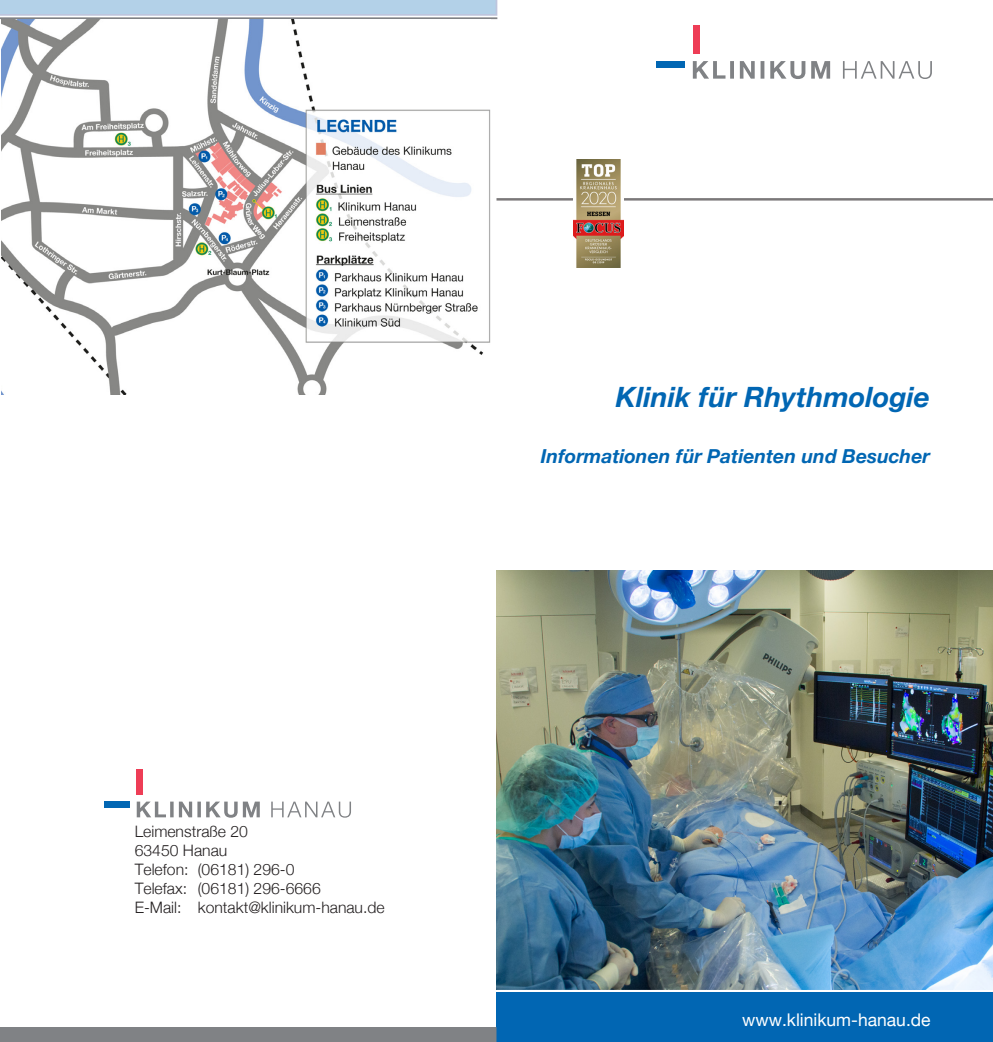
<style>
.page{position:relative;width:993px;height:1042px;background:#fff}
.page>*{position:absolute;margin:0;border:0;box-sizing:border-box;transform-origin:0 0}
.t1{font:italic 700 28px "Helvetica Neue";color:#0166b3}
.t2{font:italic 700 19.25px "Helvetica Neue";color:#0166b3}
.t3{font:17.5px "Helvetica Neue";color:#fff}
.t4{font:300 15.75px "Helvetica Neue";color:#231f20}
</style>
<div class="page">
<svg style="left:692px;top:61px;width:239px;height:18px"></svg>
<div style="left:692px;top:25px;width:7px;height:28px;background:#ee3d56"></div>
<div style="left:656px;top:61px;width:29px;height:7px;background:#0166b3"></div>
<hr style="left:496px;top:198px;width:496px;height:3px;background:#231f20">
<img style="left:496px;top:570px;width:496px;height:420px">
<div style="left:496px;top:992px;width:496px;height:50px;background:#0166b3"></div>
<svg style="left:0;top:0;width:497px;height:16px"></svg>
<hr style="left:0;top:17px;width:497px;height:2px;background:#808285">
<div style="left:0;top:1027px;width:496px;height:15px;background:#808285"></div>
<img style="left:573px;top:160px;width:50px;height:108px">
<svg style="left:137px;top:801px;width:214px;height:17px"></svg>
<div style="left:137px;top:769px;width:6px;height:25px;background:#ee3d56"></div>
<div style="left:104px;top:801px;width:26px;height:7px;background:#0166b3"></div>
<img style="left:2px;top:19px;width:488px;height:375px">
<p class="t4" style="left:135px;top:821px;width:115px">Leimenstraße 20</p>
<p class="t4" style="left:135px;top:840px;width:94px">63450 Hanau</p>
<p class="t4" style="left:135px;top:859px;width:161px">Telefon: (06181) 296-0</p>
<p class="t4" style="left:135px;top:878px;width:187px">Telefax: (06181) 296-6666</p>
<p class="t4" style="left:135px;top:897px;width:251px">E-Mail: kontakt@klinikum-hanau.de</p>
<p class="t1" style="left:615px;top:379px;width:315px">Klinik für Rhythmologie</p>
<p class="t2" style="left:540px;top:444px;width:390px">Informationen für Patienten und Besucher</p>
<p class="t3" style="left:742px;top:1009px;width:190px">www.klinikum-hanau.de</p>
</div>
